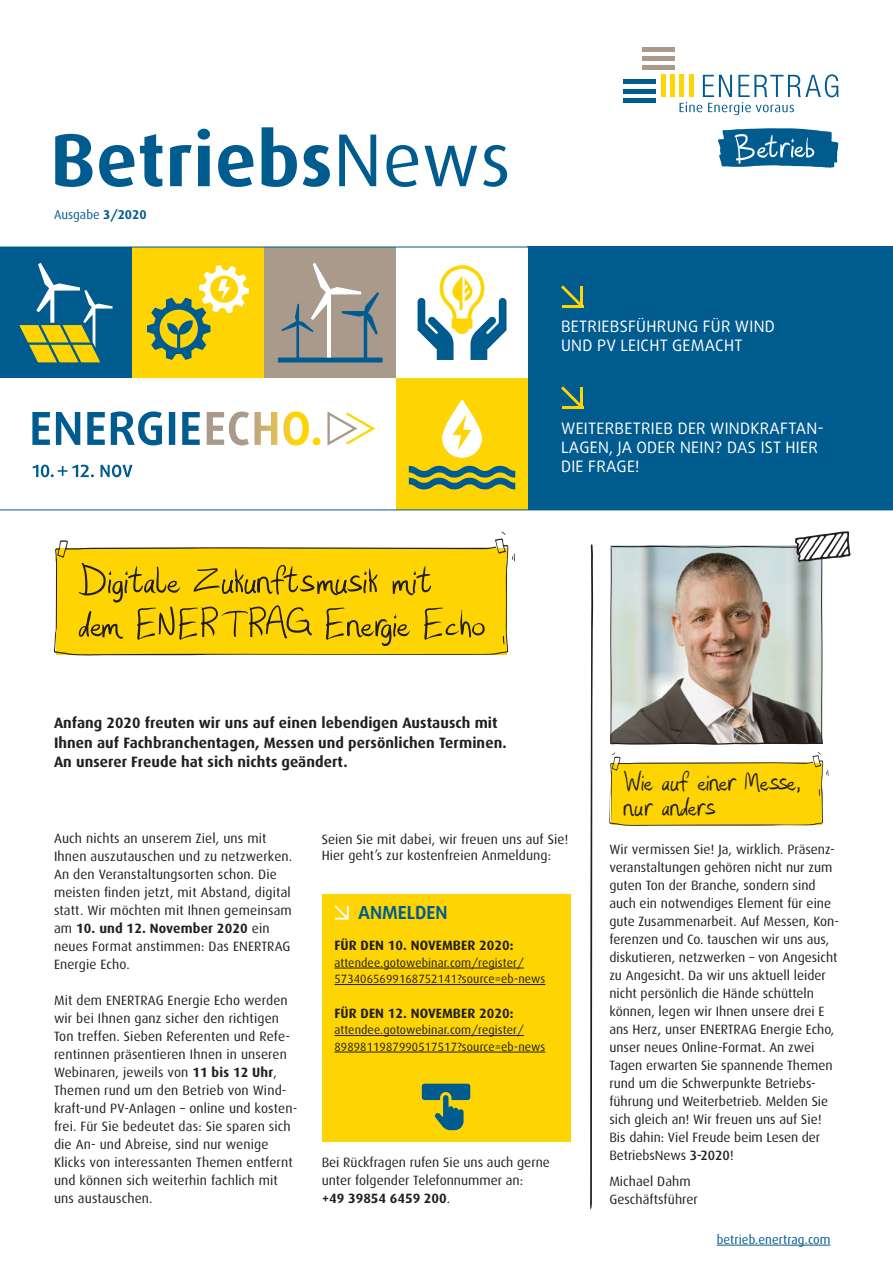
<style>
.page{position:relative;width:893px;height:1263px;background:#fff}
.page>*{position:absolute;margin:0;border:0;box-sizing:border-box;transform-origin:0 0}
.Headline_Black_24_9{font:700 75px "Dax";letter-spacing:.01em;color:#005b8f}
.t1{font:54px "Hashtag";letter-spacing:-.03em;color:#231f20}
.t2{font:37.5px "Hashtag";letter-spacing:-.05em;color:#231f20}
.t3{font:700 18px "Daxline OT";color:#005b8f}
.Headline_Black_24_9-2{font:15.75px/18.9px "Daxline OT";letter-spacing:.02em;color:#fff}
.t4{font:700 15px/19.5px "Dax";letter-spacing:.005em;color:#231f20}
.t5{font:13.5px/18px "Dax";color:#231f20}
.t6{font:700 13.5px "Dax";letter-spacing:.005em;color:#231f20}
.Headline_Black_24_9-3{font:12.75px "Dax";letter-spacing:.01em;color:#005b8f}
.t7{font:12px/16.5px "Dax";letter-spacing:.01em;color:#231f20}
.s1{font-weight:400}
.s2{font-weight:700}
.s3{font-weight:500}
</style>
<div class="page">
<div style="left:322px;top:894px;width:248px;height:248px;background:#fed503"></div>
<div style="left:670px;top:75px;width:5px;height:22px;background:#fed503"></div>
<hr style="left:661px;top:75px;width:4px;height:22px;background:#fed503">
<hr style="left:623px;top:89px;width:33px;height:4px;background:#005b8f">
<div style="left:623px;top:98px;width:33px;height:5px;background:#005b8f"></div>
<div style="left:623px;top:79px;width:33px;height:5px;background:#005b8f"></div>
<div style="left:642px;top:56px;width:33px;height:5px;background:#a99a8c"></div>
<div style="left:642px;top:65px;width:33px;height:5px;background:#a99a8c"></div>
<hr style="left:642px;top:47px;width:33px;height:4px;background:#a99a8c">
<svg style="left:679px;top:74px;width:159px;height:41px"></svg>
<svg style="left:718px;top:128px;width:120px;height:40px;background:#377ea7"></svg>
<svg style="left:590px;top:544px;width:3px;height:666px"></svg>
<svg style="left:512px;top:554px;width:3px;height:7px"></svg>
<svg style="left:54px;top:538px;width:454px;height:118px;background:#f9d41b"></svg>
<img style="left:610px;top:531px;width:240px;height:214px">
<svg style="left:609px;top:752px;width:220px;height:74px"></svg>
<svg style="left:334px;top:905px;width:15px;height:14px"></svg>
<hr style="left:334px;top:968px;width:190px;height:1px;background:#231f20">
<hr style="left:334px;top:984px;width:211px;height:1px;background:#231f20">
<hr style="left:334px;top:1035px;width:190px;height:1px;background:#231f20">
<hr style="left:334px;top:1052px;width:211px;height:1px;background:#231f20">
<div style="left:0;top:247px;width:132px;height:131px;background:#005b8f"></div>
<div style="left:264px;top:247px;width:132px;height:131px;background:#a99a8c"></div>
<div style="left:132px;top:247px;width:132px;height:131px;background:#fed503"></div>
<div style="left:528px;top:247px;width:365px;height:263px;background:#005b8f"></div>
<svg style="left:561px;top:285px;width:19px;height:20px"></svg>
<hr style="left:580px;top:286px;width:3px;height:22px;background:#fed503">
<hr style="left:562px;top:305px;width:21px;height:3px;background:#fed503">
<svg style="left:561px;top:386px;width:19px;height:20px"></svg>
<hr style="left:580px;top:387px;width:3px;height:22px;background:#fed503">
<hr style="left:562px;top:406px;width:21px;height:3px;background:#fed503">
<div style="left:396px;top:378px;width:132px;height:132px;background:#fed503"></div>
<svg style="left:32px;top:411px;width:168px;height:34px"></svg>
<svg style="left:207px;top:411px;width:113px;height:34px"></svg>
<svg style="left:32px;top:465px;width:100px;height:12px"></svg>
<svg style="left:327px;top:411px;width:48px;height:35px"></svg>
<svg style="left:418px;top:265px;width:88px;height:95px"></svg>
<svg style="left:147px;top:265px;width:102px;height:95px"></svg>
<svg style="left:19px;top:263px;width:94px;height:99px"></svg>
<svg style="left:278px;top:263px;width:105px;height:99px"></svg>
<hr style="left:0;top:247px;width:893px;height:1px;background:#005b8f">
<hr style="left:0;top:509px;width:893px;height:1px;background:#005b8f">
<svg style="left:409px;top:466px;width:106px;height:23px"></svg>
<svg style="left:442px;top:399px;width:40px;height:59px"></svg>
<svg style="left:422px;top:1084px;width:48px;height:46px"></svg>
<hr style="left:717px;top:1245px;width:113px;height:1px;background:#005b8f">
<p class="Headline_Black_24_9" style="left:50px;top:118px;width:462px">Betriebs<span class="s1">News</span></p>
<p class="Headline_Black_24_9-3" style="left:54px;top:207px;width:94px">Ausgabe <span class="s2">3/2020</span></p>
<p class="t1" style="left:78px;top:555px;width:356px">Digitale Zukunftsmusik mit</p>
<p class="t1" style="left:78px;top:598px;width:410px">dem ENERTRAG Energie Echo</p>
<p class="t4" style="left:54px;top:713px;width:454px">Anfang 2020 freuten wir uns auf einen lebendigen Austausch mit<br>Ihnen auf Fachbranchentagen, Messen und persönlichen Terminen.<br>An unserer Freude hat sich nichts geändert.</p>
<p class="Headline_Black_24_9-2" style="left:561px;top:317px;width:215px">BETRIEBSFÜHRUNG FÜR WIND<br>UND PV LEICHT GEMACHT</p>
<p class="Headline_Black_24_9-2" style="left:561px;top:419px;width:264px">WEITERBETRIEB DER WINDKRAFTAN-<br>LAGEN, JA ODER NEIN? DAS IST HIER<br>DIE FRAGE!</p>
<p class="t2" style="left:623px;top:764px;width:179px">Wie auf einer Messe,</p>
<p class="t2" style="left:623px;top:789px;width:95px">nur anders</p>
<p class="t5" style="left:54px;top:829px;width:240px">Auch nichts an unserem Ziel, uns mit Ihnen auszutauschen und zu netzwerken.<br>An den Veranstaltungsorten schon. Die meisten finden jetzt, mit Abstand, digital statt. Wir möchten mit Ihnen gemeinsam am <span class="s2">10. und 12. November 2020</span> ein neues Format anstimmen: Das ENERTRAG Energie Echo.</p>
<p class="t5" style="left:54px;top:991px;width:245px">Mit dem ENERTRAG Energie Echo werden wir bei Ihnen ganz sicher den richtigen Ton treffen. Sieben Referenten und Refe&shy;rentinnen präsentieren Ihnen in unseren Webinaren, jeweils von <span class="s2">11 bis 12 Uhr</span>, Themen rund um den Betrieb von Wind&shy;kraft-und PV-Anlagen – online und kosten&shy;frei. Für Sie bedeutet das: Sie sparen sich die An- und Abreise, sind nur wenige Klicks von interessanten Themen entfernt und können sich weiterhin fachlich mit uns austauschen.</p>
<p class="t5" style="left:322px;top:831px;width:248px;line-height:16.2px">Seien Sie mit dabei, wir freuen uns auf Sie!<br>Hier geht’s zur kostenfreien Anmeldung:</p>
<p class="t3" style="left:358px;top:901px;width:91px">ANMELDEN</p>
<p class="t6" style="left:334px;top:938px;width:181px">FÜR DEN 10. NOVEMBER 2020:</p>
<p class="t7" style="left:334px;top:954px;width:212px">attendee.gotowebinar.com/register/<br>5734065699168752141?source=eb-news</p>
<p class="t6" style="left:334px;top:1005px;width:181px">FÜR DEN 12. NOVEMBER 2020:</p>
<p class="t7" style="left:334px;top:1022px;width:212px">attendee.gotowebinar.com/register/<br>8989811987990517517?source=eb-news</p>
<p class="t5" style="left:322px;top:1153px;width:230px">Bei Rückfragen rufen Sie uns auch gerne unter folgender Telefonnummer an:<br><span class="s2">+49 39854 6459 200</span>.</p>
<p class="t5" style="left:609px;top:840px;width:231px">Wir vermissen Sie! Ja, wirklich. Präsenz&shy;veranstaltungen gehören nicht nur zum guten Ton der Branche, sondern sind auch ein notwendiges Element für eine gute Zusammenarbeit. Auf Messen, Kon&shy;ferenzen und Co. tauschen wir uns aus, diskutieren, netzwerken – von Angesicht zu Angesicht. Da wir uns aktuell leider nicht persönlich die Hände schütteln können, legen wir Ihnen unsere drei E ans Herz, unser ENERTRAG Energie Echo, unser neues Online-Format. An zwei Tagen erwarten Sie spannende Themen rund um die Schwerpunkte Betriebs&shy;führung und Weiterbetrieb. Melden Sie sich gleich an! Wir freuen uns auf Sie!<br>Bis dahin: Viel Freude beim Lesen der BetriebsNews <span class="s3">3-2020</span>!</p>
<p class="t5" style="left:609px;top:1173px;width:90px">Michael Dahm<br>Geschäftsführer</p>
<p class="Headline_Black_24_9-3" style="left:717px;top:1232px;width:115px">betrieb.enertrag.com</p>
</div>
